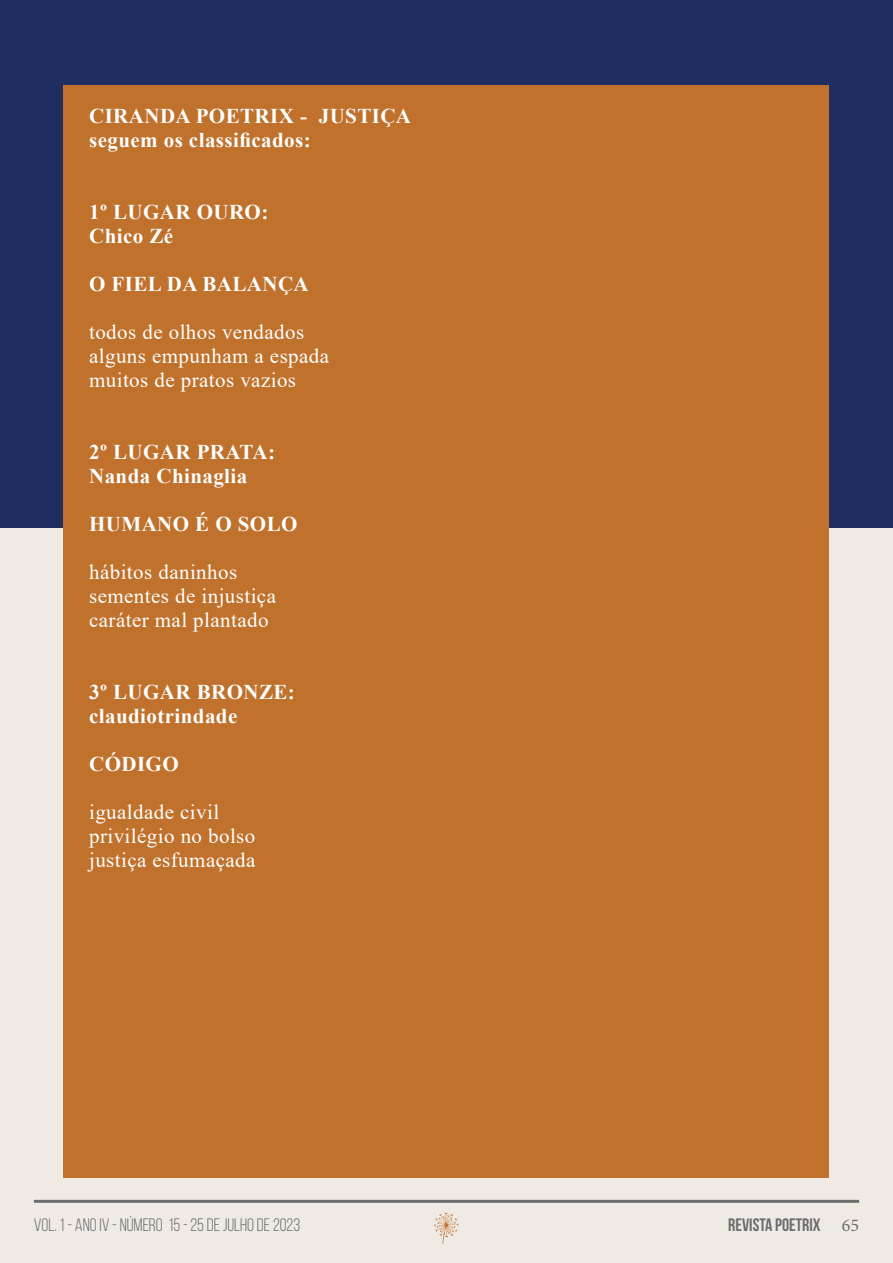
<style>
.page{position:relative;width:893px;height:1263px;background:#efeae3}
.page>*{position:absolute;margin:0;border:0;box-sizing:border-box;transform-origin:0 0}
.t1{font:21px/24px "Times New Roman";letter-spacing:.02em;color:#fff}
.t2{font:700 21px/24px "Times New Roman";letter-spacing:.02em;color:#fff}
.t3{font:18px "Bebas Neue";color:#6c6d70}
.t4{font:700 18px "Bebas Neue";color:#6c6d70}
.s1{font-family:"Minion Pro";font-weight:400}
</style>
<div class="page">
<hr style="left:34px;top:1200px;width:825px;height:3px;background:#6c6d70">
<svg style="left:434px;top:1213px;width:25px;height:31px"></svg>
<div style="left:0;top:0;width:893px;height:527px;background:#202d60"></div>
<div style="left:64px;top:85px;width:765px;height:1093px;background:#c0712c"></div>
<p class="t2" style="left:89px;top:103px;width:323px">CIRANDA POETRIX - JUSTIÇA seguem os classificados:</p>
<p class="t2" style="left:89px;top:199px;width:181px">1º LUGAR OURO:<br>Chico Zé</p>
<p class="t2" style="left:89px;top:271px;width:221px">O FIEL DA BALANÇA</p>
<p class="t1" style="left:89px;top:319px;width:242px">todos de olhos vendados alguns empunham a espada muitos de pratos vazios</p>
<p class="t2" style="left:89px;top:439px;width:187px">2º LUGAR PRATA:<br>Nanda Chinaglia</p>
<p class="t2" style="left:89px;top:511px;width:210px">HUMANO É O SOLO</p>
<p class="t1" style="left:89px;top:559px;width:188px">hábitos daninhos sementes de injustiça caráter mal plantado</p>
<p class="t2" style="left:89px;top:679px;width:207px">3º LUGAR BRONZE: claudiotrindade</p>
<p class="t2" style="left:89px;top:751px;width:91px">CÓDIGO</p>
<p class="t1" style="left:89px;top:799px;width:168px">igualdade civil privilégio no bolso justiça esfumaçada</p>
<p class="t3" style="left:34px;top:1215px;width:268px">VOL. 1 - ANO IV - NÚMERO 15 - 25 de JULHO dE 2023</p>
<p class="t4" style="left:728px;top:1215px;width:132px">REVISTA POETRIX <span class="s1">65</span></p>
</div>
